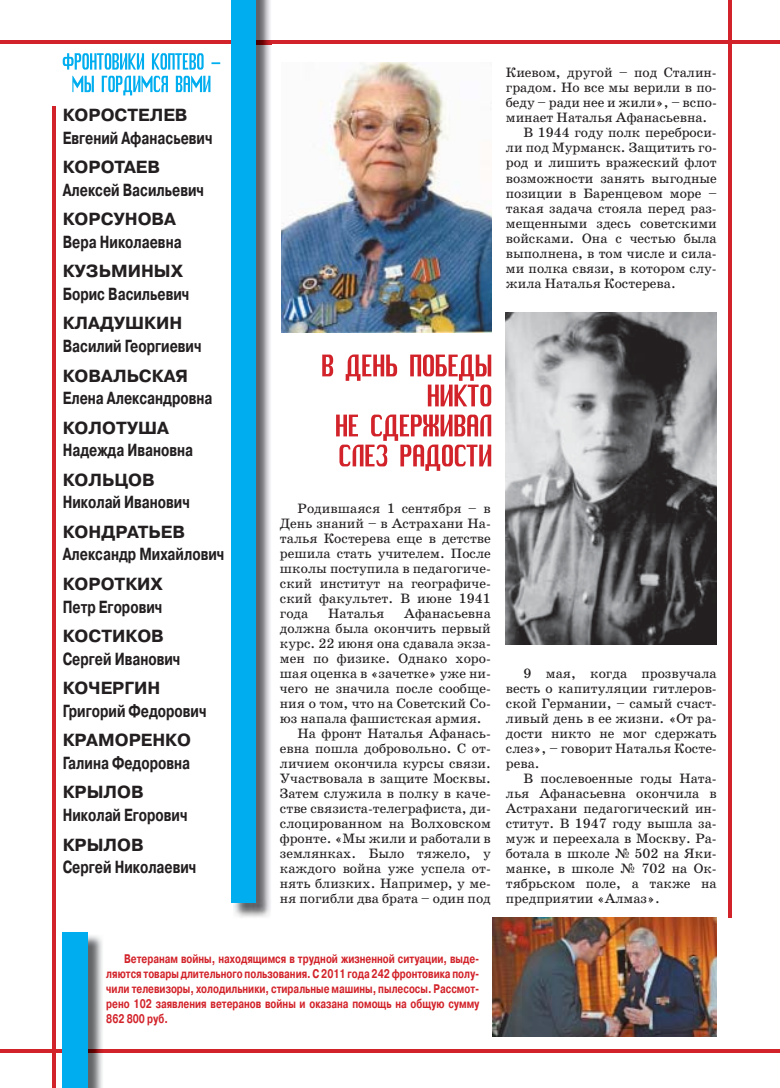
<style>
.page{position:relative;width:780px;height:1088px;background:#fff}
.page>*{position:absolute;margin:0;border:0;box-sizing:border-box;transform-origin:0 0}
.t1{font:700 17.5px/22.5px "Pragmatica C";color:#231f20}
.t2{font:13.75px/15px "School Book C";color:#231f20;text-align:justify}
.t3{font:700 12.5px/15px "Pragmatica C";color:#d2232a;text-align:justify;scale:.75 1}
</style>
<div class="page">
<hr style="left:0;top:1049px;width:780px;height:3px;background:#d2232a">
<hr style="left:52px;top:106px;width:3px;height:981px;background:#d2232a">
<img style="left:88px;top:935px;width:15px;height:152px">
<img style="left:88px;top:1049px;width:15px;height:3px">
<div style="left:63px;top:932px;width:25px;height:155px;background:#00aeef"></div>
<hr style="left:0;top:40px;width:780px;height:4px;background:#d2232a">
<hr style="left:728px;top:0;width:4px;height:917px;background:#d2232a">
<img style="left:233px;top:0;width:38px;height:918px">
<img style="left:256px;top:40px;width:15px;height:4px">
<div style="left:231px;top:0;width:25px;height:902px;background:#00aeef"></div>
<svg style="left:72px;top:76px;width:138px;height:19px"></svg>
<svg style="left:63px;top:53px;width:157px;height:17px"></svg>
<img style="left:493px;top:917px;width:224px;height:119px">
<svg style="left:336px;top:414px;width:155px;height:57px"></svg>
<svg style="left:322px;top:354px;width:169px;height:52px"></svg>
<img style="left:281px;top:62px;width:210px;height:270px">
<img style="left:505px;top:313px;width:212px;height:331px">
<p class="t1" style="left:63px;top:106px;width:151px">КОРОСТЕЛЕВ<br>Евгений Афанасьевич</p>
<p class="t1" style="left:63px;top:158px;width:143px">КОРОТАЕВ<br>Алексей Васильевич</p>
<p class="t1" style="left:63px;top:210px;width:120px">КОРСУНОВА<br>Вера Николаевна</p>
<p class="t1" style="left:63px;top:262px;width:128px">КУЗЬМИНЫХ<br>Борис Васильевич</p>
<p class="t1" style="left:63px;top:314px;width:140px">КЛАДУШКИН<br>Василий Георгиевич</p>
<p class="t1" style="left:63px;top:366px;width:151px">КОВАЛЬСКАЯ<br>Елена Александровна</p>
<p class="t1" style="left:63px;top:418px;width:132px">КОЛОТУША<br>Надежда Ивановна</p>
<p class="t1" style="left:63px;top:470px;width:129px">КОЛЬЦОВ<br>Николай Иванович</p>
<p class="t1" style="left:63px;top:522px;width:163px">КОНДРАТЬЕВ<br>Александр Михайлович</p>
<p class="t1" style="left:63px;top:574px;width:102px">КОРОТКИХ<br>Петр Егорович</p>
<p class="t1" style="left:63px;top:626px;width:119px">КОСТИКОВ<br>Сергей Иванович</p>
<p class="t1" style="left:63px;top:678px;width:145px">КОЧЕРГИН<br>Григорий Федорович</p>
<p class="t1" style="left:63px;top:731px;width:130px">КРАМОРЕНКО<br>Галина Федоровна</p>
<p class="t1" style="left:63px;top:783px;width:126px">КРЫЛОВ<br>Николай Егорович</p>
<p class="t1" style="left:63px;top:835px;width:135px">КРЫЛОВ<br>Сергей Николаевич</p>
<p class="t2" style="left:506px;top:67px;width:212px">Киевом, другой – под Сталин-</p>
<p class="t2" style="left:506px;top:82px;width:212px">градом. Но все мы верили в по-</p>
<p class="t2" style="left:506px;top:97px;width:212px">беду – ради нее и жили», – вспо-</p>
<p class="t2" style="left:506px;top:112px;width:203px">минает Наталья Афанасьевна.</p>
<p class="t2" style="left:524px;top:127px;width:195px">В 1944 году полк переброси-</p>
<p class="t2" style="left:506px;top:142px;width:212px">ли под Мурманск. Защитить го-</p>
<p class="t2" style="left:506px;top:157px;width:212px">род и лишить вражеский флот</p>
<p class="t2" style="left:506px;top:172px;width:212px">возможности занять выгодные</p>
<p class="t2" style="left:506px;top:187px;width:212px">позиции в Баренцевом море –</p>
<p class="t2" style="left:506px;top:202px;width:212px">такая задача стояла перед раз-</p>
<p class="t2" style="left:506px;top:217px;width:212px">мещенными здесь советскими</p>
<p class="t2" style="left:506px;top:232px;width:212px">войсками. Она с честью была</p>
<p class="t2" style="left:506px;top:247px;width:212px">выполнена, в том числе и сила-</p>
<p class="t2" style="left:506px;top:262px;width:212px">ми полка связи, в котором слу-</p>
<p class="t2" style="left:506px;top:277px;width:171px">жила Наталья Костерева.</p>
<p class="t2" style="left:280px;top:502px;width:212px;text-indent:18px">Родившаяся 1 сентября – в День знаний – в Астрахани На&shy;талья Костерева еще в детстве решила стать учителем. После школы поступила в педагогиче&shy;ский институт на географиче&shy;ский факультет. В июне 1941 года</p>
<p class="t2" style="left:328px;top:607px;width:58px">Наталья</p>
<p class="t2" style="left:404px;top:607px;width:88px">Афанасьевна</p>
<p class="t2" style="left:280px;top:622px;width:212px">должна была окончить первый</p>
<p class="t2" style="left:280px;top:637px;width:212px">курс. 22 июня она сдавала экза-</p>
<p class="t2" style="left:280px;top:652px;width:212px">мен по физике. Однако хоро-</p>
<p class="t2" style="left:280px;top:667px;width:212px">шая оценка в «зачетке» уже ни-</p>
<p class="t2" style="left:280px;top:682px;width:212px">чего не значила после сообще-</p>
<p class="t2" style="left:280px;top:697px;width:212px">ния о том, что на Советский Со-</p>
<p class="t2" style="left:280px;top:712px;width:203px">юз напала фашистская армия.</p>
<p class="t2" style="left:298px;top:727px;width:195px">На фронт Наталья Афанась-</p>
<p class="t2" style="left:280px;top:742px;width:212px">евна пошла добровольно. С от-</p>
<p class="t2" style="left:280px;top:757px;width:212px">личием окончила курсы связи.</p>
<p class="t2" style="left:280px;top:772px;width:212px">Участвовала в защите Москвы.</p>
<p class="t2" style="left:280px;top:787px;width:212px">Затем служила в полку в каче-</p>
<p class="t2" style="left:280px;top:802px;width:212px">стве связиста-телеграфиста, ди-</p>
<p class="t2" style="left:280px;top:817px;width:212px">слоцированном на Волховском</p>
<p class="t2" style="left:280px;top:832px;width:212px">фронте. «Мы жили и работали в</p>
<p class="t2" style="left:280px;top:847px;width:212px">землянках. Было тяжело, у</p>
<p class="t2" style="left:280px;top:862px;width:212px">каждого война уже успела от-</p>
<p class="t2" style="left:280px;top:877px;width:212px">нять близких. Например, у ме-</p>
<p class="t2" style="left:280px;top:892px;width:212px">ня погибли два брата – один под</p>
<p class="t2" style="left:506px;top:667px;width:212px;text-indent:18px">9 мая, когда прозвучала весть о капитуляции гитлеров&shy;ской Германии, – самый счаст&shy;ливый день в ее жизни. «От ра&shy;дости никто не мог сдержать слез», – говорит Наталья Косте&shy;рева.</p>
<p class="t2" style="left:506px;top:772px;width:212px;text-indent:18px">В послевоенные годы Ната&shy;лья Афанасьевна окончила в Астрахани педагогический ин&shy;ститут. В 1947 году вышла за&shy;муж и переехала в Москву. Ра&shy;ботала в школе № 502 на Яки&shy;манке, в школе № 702 на Ок&shy;тябрьском поле, а также на предприятии «Алмаз».</p>
<p class="t3" style="left:106px;top:952px;width:499px;text-indent:18px">Ветеранам войны, находящимся в трудной жизненной ситуации, выде&shy;ляются товары длительного пользования. С 2011 года 242 фронтовика полу&shy;чили телевизоры, холодильники, стиральные машины, пылесосы. Рассмот&shy;рено 102 заявления ветеранов войны и оказана помощь на общую сумму 862 800 руб.</p>
</div>
